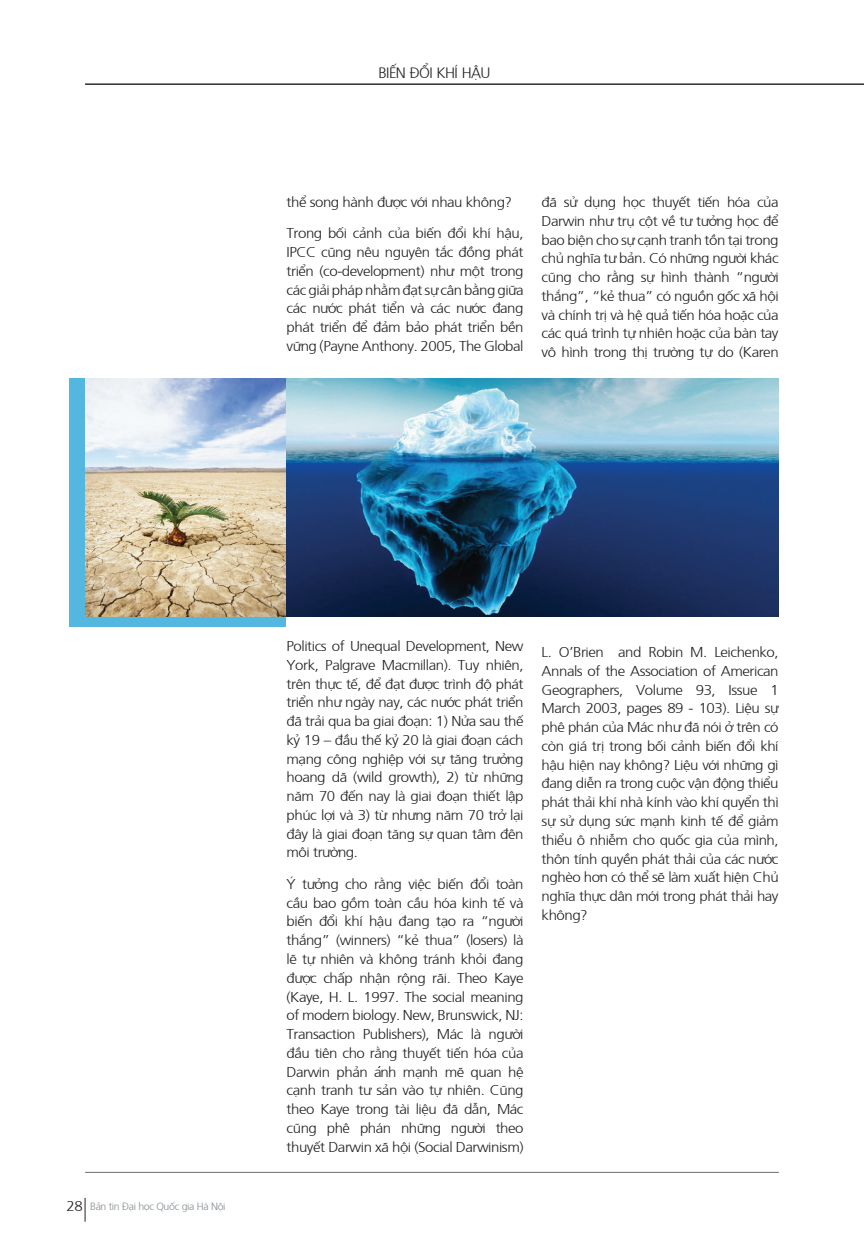
<style>
.page{position:relative;width:864px;height:1242px;background:#fff}
.page>*{position:absolute;margin:0;border:0;box-sizing:border-box;transform-origin:0 0}
.t1{font:300 15px "Frutiger";letter-spacing:-.04em;color:#231f20}
.t2{font:300 14.25px/18.8px "Frutiger";letter-spacing:-.03em;color:#231f20;text-align:justify;scale:1.05 1}
.t3{font:300 10.5px "Frutiger";letter-spacing:-.03em;color:#838c91}
.s1{font-size:15px}
.s2{font-size:14.25px;color:#231f20}
</style>
<div class="page">
<div style="left:69px;top:378px;width:217px;height:249px;background:#54b7df"></div>
<img style="left:85px;top:378px;width:693px;height:239px">
<hr style="left:85px;top:1172px;width:693px;height:1px;background:#6c6d70">
<svg style="left:85px;top:1198px;width:1px;height:23px"></svg>
<hr style="left:85px;top:84px;width:778px;height:1px;background:#262324">
<p class="t1" style="left:378px;top:62px;width:14px">BIẾN</p>
<p class="t1" style="left:409px;top:62px;width:69px">ĐỔI KHÍ HẬU</p>
<p class="t2" style="left:286px;top:192px;width:216px">thể song hành được với nhau không?</p>
<p class="t2" style="left:286px;top:223px;width:227px">Trong bối cảnh của biến đổi khí hậu, IPCC cũng nêu nguyên tắc đồng phát triển (co-development) như một trong các giải pháp nhằm đạt sự cân bằng giữa các nước phát tiển và các nước đang phát triển để đảm bảo phát triển bền vững <span class="s1">(</span>Payne Anthony. 2005, The Global</p>
<p class="t2" style="left:541px;top:192px;width:227px">đã sử dụng học thuyết tiến hóa của Darwin như trụ cột về tư tưởng học để bao biện cho sự cạnh tranh tồn tại trong chủ nghĩa tư bản. Có những người khác cũng cho rằng sự hình thành “người thắng”, “kẻ thua” có nguồn gốc xã hội và chính trị và hệ quả tiến hóa hoặc của các quá trình tự nhiên hoặc của bàn tay vô hình trong thị trường tự do (Karen</p>
<p class="t3" style="left:67px;top:1198px;width:160px"><span class="s2">28</span> Bản tin Đại học Quốc gia Hà Nội</p>
<p class="t2" style="left:286px;top:636px;width:227px">Politics of U nequal Development, New York, Palgrave Macmillan). Tuy nhiên, trên thực tế, để đạt được trình độ phát triển như ngày nay, các nước phát triển đã trải qua ba giai đoạn: 1) Nửa sau thế kỷ 19 – đầu thế kỷ 20 là giai đoạn cách mạng công nghiệp với sự tăng trưởng hoang dã (wild growth), 2) từ những năm 70 đến nay là giai đoạn thiết lập phúc lợi và 3) từ nhưng năm 70 trở lại đây là giai đoạn tăng sự quan tâm đên môi trường.</p>
<p class="t2" style="left:286px;top:873px;width:227px">Ý tưởng cho rằng việc biến đổi toàn cầu bao gồm toàn cầu hóa kinh tế và biến đổi khí hậu đang tạo ra “người thắng” (winners) “kẻ thua” (losers) là lẽ tự nhiên và không tránh khỏi đang được chấp nhận rộng rãi. Theo Kaye (Kaye, H. L. 1997. The social meaning of modern biology. New, Brunswick, NJ:<br>Transaction Publishers), Mác là người đầu tiên cho rằng thuyết tiến hóa của Darwin phản ánh mạnh mẽ quan hệ cạnh tranh tư sản vào tự nhiên. Cũng theo Kaye trong tài liệu đã dẫn, Mác cũng phê phán những người theo thuyết Darwin xã hội (Social Darwinism)</p>
<p class="t2" style="left:541px;top:642px;width:227px">L. O’Brien and Robin M. Leichenko, Annals of the Association of American Geographers, Volume 93, Issue 1<br>March 2003, pages 89 - 103). Liệu sự phê phán của Mác như đã nói ở trên có còn giá trị trong bối cảnh biến đổi khí hậu hiện nay không? Liệu với những gì đang diễn ra trong cuộc vận động thiểu phát thải khí nhà kính vào khí quyển thì sự sử dụng sức mạnh kinh tế để giảm thiểu ô nhiễm cho quốc gia của mình, thôn tính quyền phát thải của các nước nghèo hơn có thể sẽ làm xuất hiện Chủ nghĩa thực dân mới trong phát thải hay không?</p>
</div>
